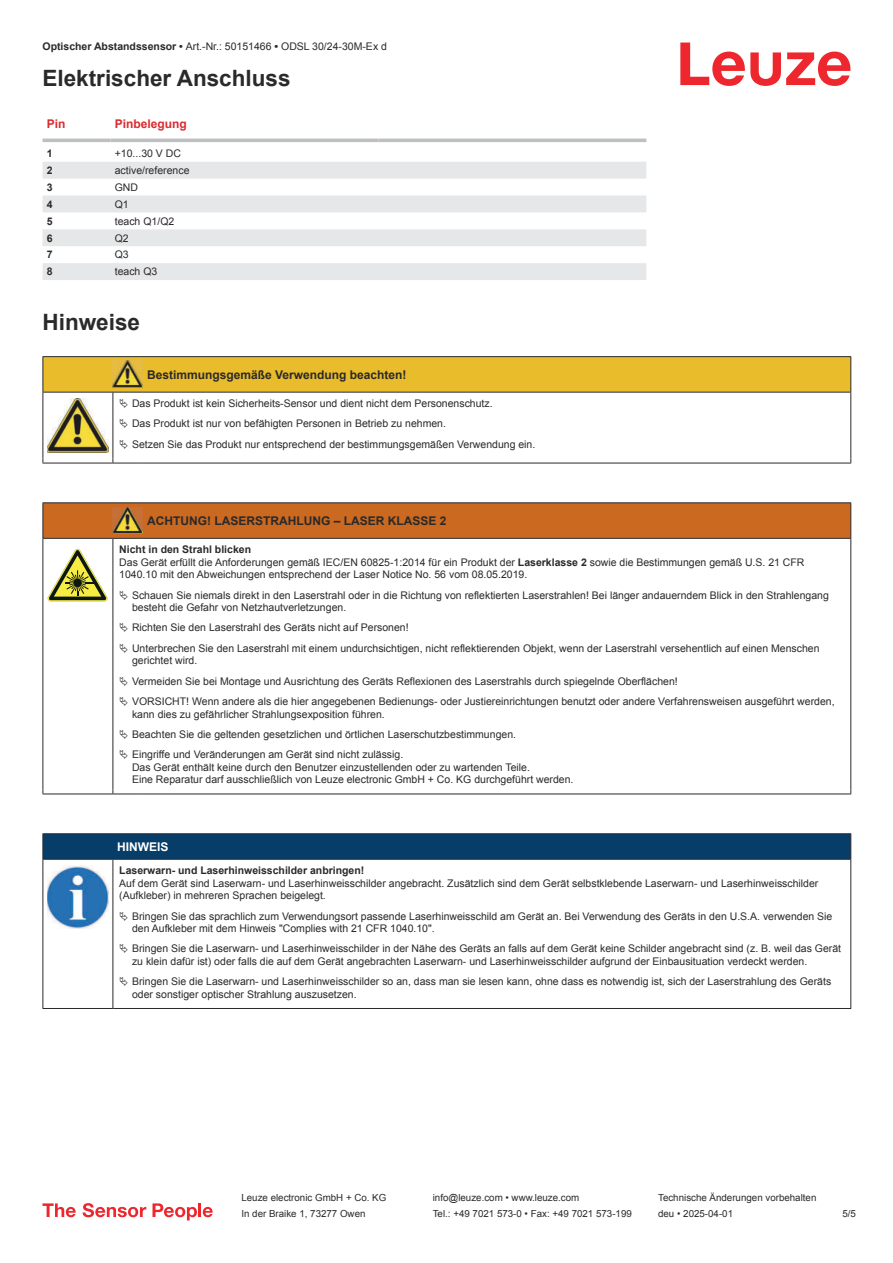
<style>
.page{position:relative;width:893px;height:1263px;background:#fff}
.page>*{position:absolute;margin:0;border:0;box-sizing:border-box;transform-origin:0 0}
.t1{font:700 22.5px "Arial";color:#2b292a}
.t2{font:700 12px "Arial";color:#2b292a}
.t3{font:700 12px "Arial";color:#db2a30}
.t4{font:700 12px "Arial";color:#fff}
.t5{font:10.5px/12.6px "Arial";color:#2b292a}
.t6{font:700 10.5px "Arial";color:#2b292a}
.t7{font:9.75px "Arial";color:#2b292a}
.s1{font-weight:700}
</style>
<div class="page">
<svg style="left:680px;top:43px;width:170px;height:43px"></svg>
<svg style="left:43px;top:138px;width:603px;height:1px"></svg>
<svg style="left:43px;top:162px;width:603px;height:118px;fill:#e6e7e9"></svg>
<hr style="left:43px;top:139px;width:68px;height:3px;background:#bdbfc1">
<hr style="left:111px;top:139px;width:267px;height:3px;background:#bdbfc1">
<hr style="left:378px;top:139px;width:268px;height:3px;background:#bdbfc1">
<svg style="left:43px;top:1203px;width:33px;height:14px"></svg>
<svg style="left:83px;top:1203px;width:63px;height:14px"></svg>
<svg style="left:153px;top:1203px;width:44px;height:17px"></svg>
<hr style="left:198px;top:1203px;width:3px;height:14px;background:#ed272d">
<svg style="left:203px;top:1207px;width:10px;height:10px"></svg>
<hr style="left:43px;top:356px;width:70px;height:1px;background:#2b292a">
<hr style="left:113px;top:356px;width:30px;height:1px;background:#2b292a">
<hr style="left:143px;top:356px;width:708px;height:1px;background:#2b292a">
<hr style="left:43px;top:463px;width:70px;height:1px;background:#2b292a">
<hr style="left:113px;top:463px;width:30px;height:1px;background:#2b292a">
<hr style="left:143px;top:463px;width:708px;height:1px;background:#2b292a">
<div style="left:44px;top:503px;width:806px;height:35px;background:#ca691f"></div>
<hr style="left:43px;top:502px;width:70px;height:1px;background:#2b292a">
<hr style="left:43px;top:503px;width:1px;height:35px;background:#2b292a">
<hr style="left:43px;top:538px;width:70px;height:1px;background:#2b292a">
<hr style="left:113px;top:502px;width:30px;height:1px;background:#2b292a">
<hr style="left:113px;top:538px;width:30px;height:1px;background:#2b292a">
<hr style="left:143px;top:502px;width:708px;height:1px;background:#2b292a">
<hr style="left:850px;top:503px;width:1px;height:35px;background:#2b292a">
<hr style="left:143px;top:538px;width:708px;height:1px;background:#2b292a">
<hr style="left:43px;top:539px;width:1px;height:250px;background:#2b292a">
<hr style="left:113px;top:539px;width:1px;height:250px;background:#2b292a">
<hr style="left:850px;top:539px;width:1px;height:250px;background:#2b292a">
<hr style="left:43px;top:793px;width:70px;height:1px;background:#2b292a">
<hr style="left:113px;top:793px;width:30px;height:1px;background:#2b292a">
<hr style="left:143px;top:793px;width:708px;height:1px;background:#2b292a">
<img style="left:113px;top:507px;width:30px;height:26px">
<svg style="left:47px;top:549px;width:60px;height:52px"></svg>
<hr style="left:43px;top:833px;width:70px;height:1px;background:#2b292a">
<hr style="left:43px;top:859px;width:70px;height:1px;background:#2b292a">
<hr style="left:113px;top:833px;width:738px;height:1px;background:#2b292a">
<svg style="left:43px;top:834px;width:808px;height:25px;background:#063c67"></svg>
<hr style="left:113px;top:859px;width:738px;height:1px;background:#2b292a">
<hr style="left:43px;top:860px;width:1px;height:144px;background:#2b292a">
<hr style="left:113px;top:860px;width:1px;height:144px;background:#2b292a">
<hr style="left:850px;top:860px;width:1px;height:144px;background:#2b292a">
<hr style="left:43px;top:1008px;width:70px;height:1px;background:#2b292a">
<hr style="left:113px;top:1008px;width:738px;height:1px;background:#2b292a">
<img style="left:47px;top:866px;width:61px;height:62px">
<svg style="left:43px;top:357px;width:808px;height:106px"></svg>
<p class="t5" style="left:43px;top:41px;width:346px"><span class="s1">Optischer Abstandssensor •</span> Art.-Nr.: 50151466 <span class="s1">•</span> ODSL 30/24-30M-Ex d</p>
<h1 class="t1" style="left:43px;top:70px;width:250px">Elektrischer Anschluss</h1>
<p class="t3" style="left:47px;top:119px;width:20px">Pin</p>
<p class="t3" style="left:115px;top:119px;width:74px">Pinbelegung</p>
<p class="t6" style="left:47px;top:149px;width:7px">1</p>
<p class="t5" style="left:115px;top:148px;width:68px">+10...30 V DC</p>
<p class="t6" style="left:47px;top:166px;width:7px">2</p>
<p class="t5" style="left:115px;top:165px;width:76px">active/reference</p>
<p class="t6" style="left:47px;top:183px;width:7px">3</p>
<p class="t5" style="left:115px;top:182px;width:25px">GND</p>
<p class="t6" style="left:47px;top:200px;width:7px">4</p>
<p class="t5" style="left:115px;top:199px;width:16px">Q1</p>
<p class="t6" style="left:47px;top:217px;width:7px">5</p>
<p class="t5" style="left:115px;top:216px;width:61px">teach Q1/Q2</p>
<p class="t6" style="left:47px;top:234px;width:7px">6</p>
<p class="t5" style="left:115px;top:232px;width:16px">Q2</p>
<p class="t6" style="left:47px;top:251px;width:7px">7</p>
<p class="t5" style="left:115px;top:249px;width:16px">Q3</p>
<p class="t6" style="left:47px;top:268px;width:7px">8</p>
<p class="t5" style="left:115px;top:266px;width:44px">teach Q3</p>
<h1 class="t1" style="left:43px;top:314px;width:99px">Hinweise</h1>
<p class="t2" style="left:147px;top:370px;width:261px">Bestimmungsgemäße Verwendung beachten!</p>
<p class="t5" style="left:132px;top:394px;width:405px;line-height:20.2px">Das Produkt ist kein Sicherheits-Sensor und dient nicht dem Personenschutz.<br>Das Produkt ist nur von befähigten Personen in Betrieb zu nehmen.<br>Setzen Sie das Produkt nur entsprechend der bestimmungsgemäßen Verwendung ein.</p>
<p class="t2" style="left:147px;top:516px;width:301px">ACHTUNG! LASERSTRAHLUNG – LASER KLASSE 2</p>
<p class="t5" style="left:119px;top:544px;width:687px"><span class="s1">Nicht in den Strahl blicken<br></span>Das Gerät erfüllt die Anforderungen gemäß IEC/EN 60825-1:2014 für ein Produkt der <span class="s1">Laserklasse 2</span> sowie die Bestimmungen gemäß U.S. 21 CFR<br>1040.10 mit den Abweichungen entsprechend der Laser Notice No. 56 vom 08.05.2019.</p>
<p class="t5" style="left:132px;top:589px;width:698px">Schauen Sie niemals direkt in den Laserstrahl oder in die Richtung von reflektierten Laserstrahlen! Bei länger andauerndem Blick in den Strahlengang besteht die Gefahr von Netzhautverletzungen.</p>
<p class="t5" style="left:132px;top:619px;width:689px;line-height:20.2px">Richten Sie den Laserstrahl des Geräts nicht auf Personen!<br>Unterbrechen Sie den Laserstrahl mit einem undurchsichtigen, nicht reflektierenden Objekt, wenn der Laserstrahl versehentlich auf einen Menschen</p>
<p class="t5" style="left:132px;top:651px;width:704px;line-height:20.2px">gerichtet wird.<br>Vermeiden Sie bei Montage und Ausrichtung des Geräts Reflexionen des Laserstrahls durch spiegelnde Oberflächen!<br>VORSICHT! Wenn andere als die hier angegebenen Bedienungs- oder Justiereinrichtungen benutzt oder andere Verfahrensweisen ausgeführt werden,</p>
<p class="t5" style="left:132px;top:705px;width:386px;line-height:20.2px">kann dies zu gefährlicher Strahlungsexposition führen.<br>Beachten Sie die geltenden gesetzlichen und örtlichen Laserschutzbestimmungen.<br>Eingriffe und Veränderungen am Gerät sind nicht zulässig.</p>
<p class="t5" style="left:132px;top:762px;width:443px">Das Gerät enthält keine durch den Benutzer einzustellenden oder zu wartenden Teile.<br>Eine Reparatur darf ausschließlich von Leuze electronic GmbH + Co. KG durchgeführt werden.</p>
<p class="t4" style="left:117px;top:842px;width:53px">HINWEIS</p>
<p class="t6" style="left:119px;top:866px;width:247px">Laserwarn- und Laserhinweisschilder anbringen!</p>
<p class="t5" style="left:119px;top:877px;width:701px">Auf dem Gerät sind Laserwarn- und Laserhinweisschilder angebracht. Zusätzlich sind dem Gerät selbstklebende Laserwarn- und Laserhinweisschilder (Aufkleber) in mehreren Sprachen beigelegt.</p>
<p class="t5" style="left:132px;top:910px;width:702px">Bringen Sie das sprachlich zum Verwendungsort passende Laserhinweisschild am Gerät an. Bei Verwendung des Geräts in den U.S.A. verwenden Sie den Aufkleber mit dem Hinweis "Complies with 21 CFR 1040.10".</p>
<p class="t5" style="left:132px;top:943px;width:711px">Bringen Sie die Laserwarn- und Laserhinweisschilder in der Nähe des Geräts an falls auf dem Gerät keine Schilder angebracht sind (z. B. weil das Gerät zu klein dafür ist) oder falls die auf dem Gerät angebrachten Laserwarn- und Laserhinweisschilder aufgrund der Einbausituation verdeckt werden.</p>
<p class="t5" style="left:132px;top:976px;width:701px">Bringen Sie die Laserwarn- und Laserhinweisschilder so an, dass man sie lesen kann, ohne dass es notwendig ist, sich der Laserstrahlung des Geräts oder sonstiger optischer Strahlung auszusetzen.</p>
<p class="t7" style="left:241px;top:1194px;width:146px">Leuze electronic GmbH + Co. KG</p>
<p class="t7" style="left:433px;top:1194px;width:148px">info@leuze.com • www.leuze.com</p>
<p class="t7" style="left:658px;top:1194px;width:160px">Technische Änderungen vorbehalten</p>
<p class="t7" style="left:241px;top:1210px;width:126px">In der Braike 1, 73277 Owen</p>
<p class="t7" style="left:433px;top:1210px;width:201px">Tel.: +49 7021 573-0 • Fax: +49 7021 573-199</p>
<p class="t7" style="left:658px;top:1210px;width:76px">deu • 2025-04-01</p>
<p class="t7" style="left:842px;top:1210px;width:15px">5 /5</p>
</div>
